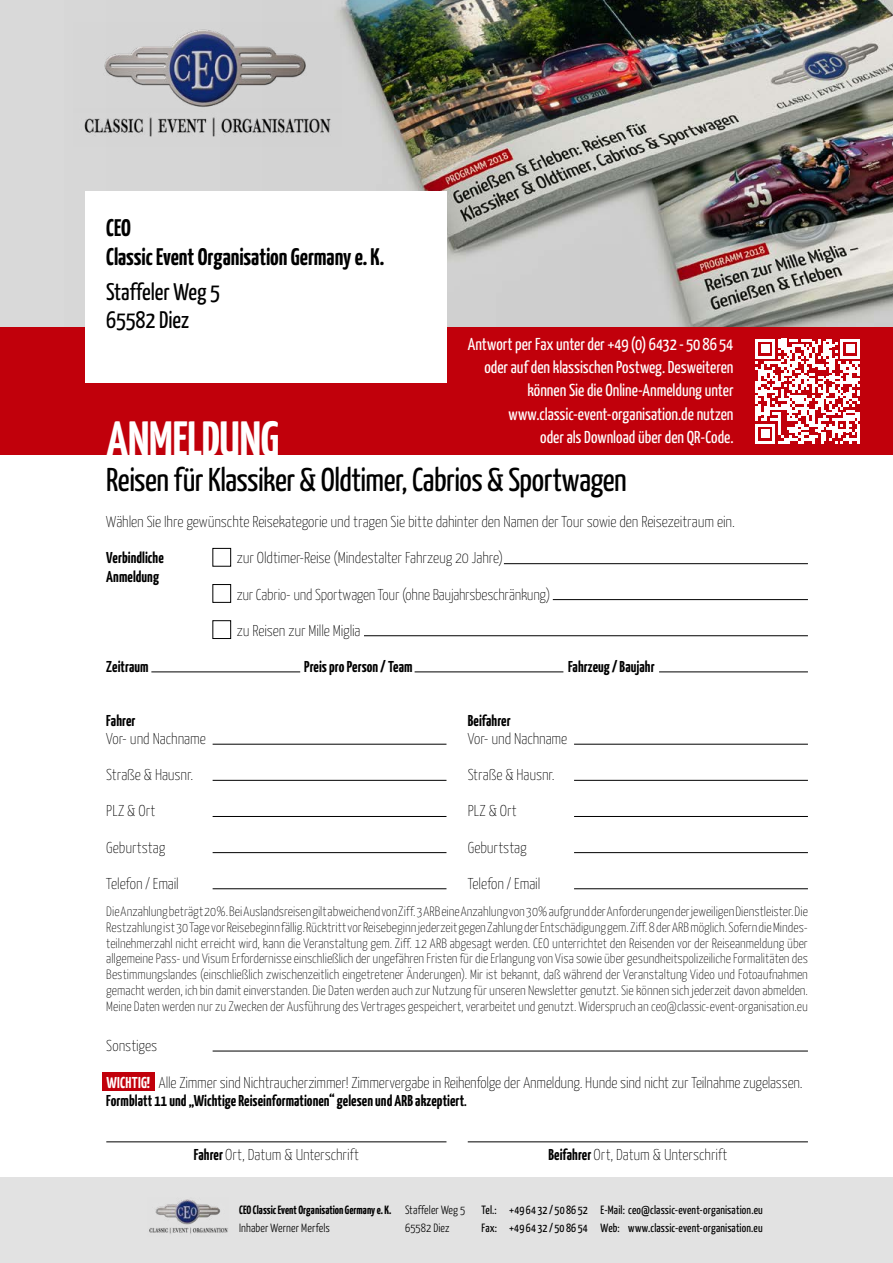
<style>
.page{position:relative;width:893px;height:1263px;background:#fff}
.page>*{position:absolute;margin:0;border:0;box-sizing:border-box;transform-origin:0 0}
.t1{font:700 49.5px "Yanone Kaffeesatz";color:#fff}
.t2{font:33px "Yanone Kaffeesatz";letter-spacing:-.015em;color:#000}
.t3{font:700 24px/28.8px "Yanone Kaffeesatz";color:#000}
.t4{font:24px/28.8px "Yanone Kaffeesatz";letter-spacing:-.005em;color:#000}
.t5{font:17.25px/23.2px "Yanone Kaffeesatz";color:#fff;text-align:right}
.t6{font:100 15.75px "Yanone Kaffeesatz";letter-spacing:-.005em;color:#000}
.t7{font:700 15.75px "Yanone Kaffeesatz";letter-spacing:.005em;color:#000}
.t8{font:100 13.5px/15.8px "Yanone Kaffeesatz";color:#000;text-align:justify}
.t9{font:12px/18px "Yanone Kaffeesatz";letter-spacing:.015em;color:#000}
.t10{font:300 12px/18px "Yanone Kaffeesatz";letter-spacing:.01em;color:#000}
.t11{font:700 12px "Yanone Kaffeesatz";letter-spacing:.005em;color:#000}
.s1{font-weight:700;color:#fff}
.s2{font-size:13.5px}
.s3{font-weight:700}
</style>
<div class="page">
<img style="left:0;top:0;width:893px;height:328px">
<div style="left:102px;top:1073px;width:52px;height:18px;background:#c1000b"></div>
<div style="left:0;top:1178px;width:893px;height:85px;background:#e2e2e2"></div>
<img style="left:73px;top:23px;width:268px;height:85px">
<img style="left:73px;top:108px;width:268px;height:39px">
<hr style="left:213px;top:744px;width:233px;height:1px;background:#000">
<hr style="left:213px;top:780px;width:233px;height:1px;background:#000">
<hr style="left:213px;top:816px;width:233px;height:1px;background:#000">
<hr style="left:213px;top:852px;width:233px;height:1px;background:#000">
<hr style="left:213px;top:888px;width:233px;height:1px;background:#000">
<hr style="left:574px;top:744px;width:234px;height:1px;background:#000">
<hr style="left:574px;top:780px;width:234px;height:1px;background:#000">
<hr style="left:574px;top:816px;width:234px;height:1px;background:#000">
<hr style="left:574px;top:852px;width:234px;height:1px;background:#000">
<hr style="left:574px;top:888px;width:234px;height:1px;background:#000">
<hr style="left:504px;top:563px;width:304px;height:1px;background:#000">
<hr style="left:213px;top:1051px;width:595px;height:1px;background:#000">
<hr style="left:106px;top:1141px;width:340px;height:1px;background:#000">
<hr style="left:468px;top:1141px;width:340px;height:1px;background:#000">
<img style="left:149px;top:1199px;width:79px;height:35px">
<div style="left:0;top:328px;width:893px;height:127px;background:#c1000b"></div>
<div style="left:85px;top:191px;width:361px;height:192px;background:#fff"></div>
<div style="left:213px;top:548px;width:18px;height:18px;border:1px solid #000"></div>
<div style="left:213px;top:584px;width:18px;height:19px;border:1px solid #000"></div>
<div style="left:213px;top:620px;width:18px;height:19px;border:1px solid #000"></div>
<svg style="left:755px;top:339px;width:105px;height:105px"></svg>
<hr style="left:857px;top:424px;width:3px;height:20px;background:#fff">
<hr style="left:553px;top:599px;width:255px;height:1px;background:#000">
<hr style="left:364px;top:635px;width:444px;height:1px;background:#000">
<hr style="left:151px;top:672px;width:149px;height:1px;background:#000">
<hr style="left:415px;top:672px;width:148px;height:1px;background:#000">
<hr style="left:659px;top:672px;width:149px;height:1px;background:#000">
<h3 class="t3" style="left:106px;top:213px;width:279px">CEO<br>Classic Event Organisation Germany e.K.</h3>
<h3 class="t4" style="left:106px;top:276px;width:116px">Staffeler Weg 5<br>65582 Diez</h3>
<p class="t5" style="left:468px;top:332px;width:267px">Antwort per Fax unter der +49 (0) 6432 - 50 86 54 oder auf den klassischen Postweg. Desweiteren können Sie die Online-Anmeldung unter www.classic-event-organisation.de nutzen<br>oder als Download über den QR-Code.</p>
<h1 class="t1" style="left:107px;top:408px;width:174px">ANMELDUNG</h1>
<h2 class="t2" style="left:106px;top:460px;width:522px">Reisen für Klassiker &amp; Oldtimer, Cabrios &amp; Sportwagen</h2>
<p class="t6" style="left:106px;top:512px;width:630px">Wählen Sie Ihre gewünschte Reisekategorie und tragen Sie bitte dahinter den Namen der Tour sowie den Reisezeitraum ein.</p>
<p class="t7" style="left:106px;top:548px;width:59px">Verbindliche</p>
<p class="t6" style="left:237px;top:548px;width:268px">zur Oldtimer-Reise (Mindestalter Fahrzeug 20 Jahre)</p>
<p class="t7" style="left:106px;top:566px;width:54px">Anmeldung</p>
<p class="t6" style="left:237px;top:585px;width:315px">zur Cabrio- und Sportwagen Tour (ohne Baujahrsbeschränkung)</p>
<p class="t6" style="left:237px;top:621px;width:125px">zu Reisen zur Mille Miglia</p>
<p class="t7" style="left:106px;top:657px;width:44px">Zeitraum</p>
<p class="t7" style="left:304px;top:657px;width:110px">Preis pro Person/Team</p>
<p class="t7" style="left:568px;top:657px;width:88px">Fahrzeug/Baujahr</p>
<p class="t7" style="left:106px;top:711px;width:31px">Fahrer</p>
<p class="t7" style="left:468px;top:711px;width:44px">Beifahrer</p>
<p class="t6" style="left:106px;top:729px;width:101px">Vor- und Nachname</p>
<p class="t6" style="left:468px;top:729px;width:101px">Vor- und Nachname</p>
<p class="t6" style="left:106px;top:765px;width:88px">Straße &amp; Hausnr.</p>
<p class="t6" style="left:468px;top:765px;width:88px">Straße &amp; Hausnr.</p>
<p class="t6" style="left:106px;top:801px;width:50px">PLZ &amp; Ort</p>
<p class="t6" style="left:468px;top:801px;width:50px">PLZ &amp; Ort</p>
<p class="t6" style="left:106px;top:837px;width:60px">Geburtstag</p>
<p class="t6" style="left:468px;top:837px;width:60px">Geburtstag</p>
<p class="t6" style="left:106px;top:874px;width:74px">Telefon / Email</p>
<p class="t6" style="left:468px;top:874px;width:74px">Telefon / Email</p>
<p class="t8" style="left:106px;top:903px;width:703px">Die Anzahlung beträgt 20%. Bei Auslandsreisen gilt abweichend von Ziff. 3 ARB eine Anzahlung von 30% aufgrund der Anforderungen der jeweiligen Dienstleister. Die Restzahlung ist 30 Tage vor Reisebeginn fällig. Rücktritt vor Reisebeginn jederzeit gegen Zahlung der Entschädigung gem. Ziff. 8 der ARB möglich. Sofern die Mindes&shy;teilnehmerzahl nicht erreicht wird, kann die Veranstaltung gem. Ziff. 12 ARB abgesagt werden. CEO unterrichtet den Reisenden vor der Reiseanmeldung über allgemeine Pass- und Visum Erfordernisse einschließlich der ungefähren Fristen für die Erlangung von Visa sowie über gesundheitspolizeiliche Formalitäten des Bestimmungslandes (einschließlich zwischenzeitlich eingetretener Änderungen). Mir ist bekannt, daß während der Veranstaltung Video und Fotoaufnahmen gemacht werden, ich bin damit einverstanden. Die Daten werden auch zur Nutzung für unseren Newsletter genutzt. Sie können sich jederzeit davon abmelden.<br>Meine Daten werden nur zu Zwecken der Ausführung des Vertrages gespeichert, verarbeitet und genutzt. Widerspruch an ceo@classic-event-organisation.eu</p>
<p class="t6" style="left:106px;top:1036px;width:52px">Sonstiges</p>
<p class="t6" style="left:106px;top:1072px;width:698px"><span class="s1">WICHTIG!</span> Alle Zimmer sind Nichtraucherzimmer! Zimmervergabe in Reihenfolge der Anmeldung. Hunde sind nicht zur Teilnahme zugelassen.</p>
<p class="t7" style="left:106px;top:1091px;width:362px">Formblatt 11 und „Wichtige Reiseinformationen“ gelesen und ARB akzeptiert<span class="s2">.</span></p>
<p class="t6" style="left:194px;top:1145px;width:166px"><span class="s3">Fahrer</span> Ort, Datum &amp; Unterschrift</p>
<p class="t6" style="left:548px;top:1145px;width:180px"><span class="s3">Beifahrer</span> Ort, Datum &amp; Unterschrift</p>
<p class="t11" style="left:239px;top:1202px;width:154px">CEO Classic Event Organisation Germany e.K.</p>
<p class="t10" style="left:239px;top:1218px;width:92px">Inhaber Werner Merfels</p>
<p class="t10" style="left:405px;top:1200px;width:62px">Staffeler Weg 5<br>65582 Diez</p>
<p class="t9" style="left:482px;top:1200px;width:108px">Tel.: +496432/508652<br>Fax: +496432/508654</p>
<p class="t9" style="left:601px;top:1200px;width:164px">E-Mail: ceo@classic-event-organisation.eu<br>Web: www.classic-event-organisation.eu</p>
</div>
